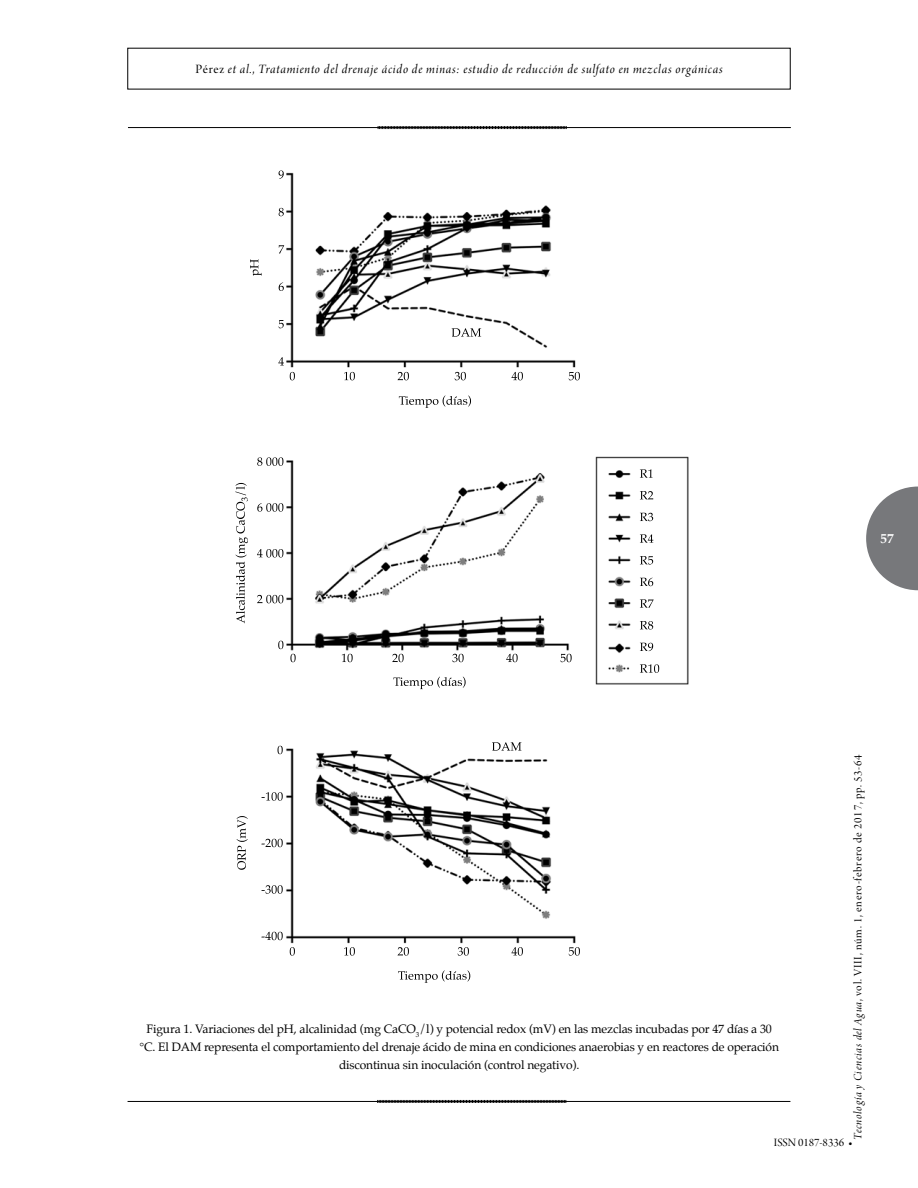
<style>
.page{position:relative;width:918px;height:1188px;background:#fff}
.page>*{position:absolute;margin:0;border:0;box-sizing:border-box;transform-origin:0 0}
.t1{font:13.5px "Arno Pro Italic Display";letter-spacing:.055em;color:#000}
.t2{font:700 13.5px "Palatino";color:#fff}
.t3{font:12px/18px "Palatino";letter-spacing:-.01em;color:#000;text-align:center}
.t4{font:12px "Arno Pro Display";letter-spacing:.055em;color:#000}
.t5{font:12px "Arno Pro Display";color:#000}
.s1{font-family:"Arno Pro Display"}
.s2{font-family:"Arno Pro Italic Display"}
.s3{font-family:"Arno Pro"}
</style>
<div class="page">
<svg style="left:866px;top:487px;width:52px;height:103px"></svg>
<img style="left:235px;top:172px;width:454px;height:811px">
<img style="left:344px;top:372px;width:236px;height:8px">
<img style="left:342px;top:654px;width:230px;height:8px">
<img style="left:344px;top:947px;width:236px;height:9px">
<img style="left:452px;top:328px;width:29px;height:9px">
<img style="left:492px;top:742px;width:30px;height:9px">
<img style="left:640px;top:469px;width:13px;height:30px">
<img style="left:399px;top:395px;width:72px;height:12px">
<img style="left:398px;top:970px;width:72px;height:12px">
<img style="left:393px;top:677px;width:73px;height:11px">
<img style="left:250px;top:259px;width:12px;height:17px">
<img style="left:235px;top:483px;width:13px;height:28px">
<img style="left:237px;top:816px;width:11px;height:22px">
<img style="left:279px;top:170px;width:5px;height:121px">
<img style="left:257px;top:457px;width:26px;height:9px">
<img style="left:266px;top:746px;width:17px;height:55px">
<hr style="left:128px;top:127px;width:663px;height:1px;background:#000">
<svg style="left:378px;top:126px;width:189px;height:3px"></svg>
<hr style="left:128px;top:1101px;width:662px;height:1px;background:#000">
<svg style="left:377px;top:1100px;width:190px;height:3px"></svg>
<p class="t1" style="left:196px;top:62px;width:529px"><span class="s1">Pérez</span> et al.<span class="s1">,</span> Tratamiento del drenaje ácido de minas: estudio de reducción de sulfato en mezclas orgánicas</p>
<p class="t2" style="left:880px;top:526px;width:15px">57</p>
<p class="t4" style="left:851px;top:1140px;width:387px;rotate:-90deg"><span class="s2">Tecnología y Ciencias del Agua</span>, vol. VIII, núm. 1, enero-febrero de 2017, pp. 53-64</p>
<p class="t3" style="left:139px;top:1020px;width:641px">Figura 1. Variaciones del pH, alcalinidad (mg CaCO<sub>3</sub>/l) y potencial redox (mV) en las mezclas incubadas por 47 días a 30 °C. El DAM representa el comportamiento del drenaje ácido de mina en condiciones anaerobias y en reactores de operación discontinua sin inoculación (control negativo).</p>
<p class="t5" style="left:774px;top:1136px;width:80px">ISSN 0187-8336 <span class="s3">•</span></p>
</div>
